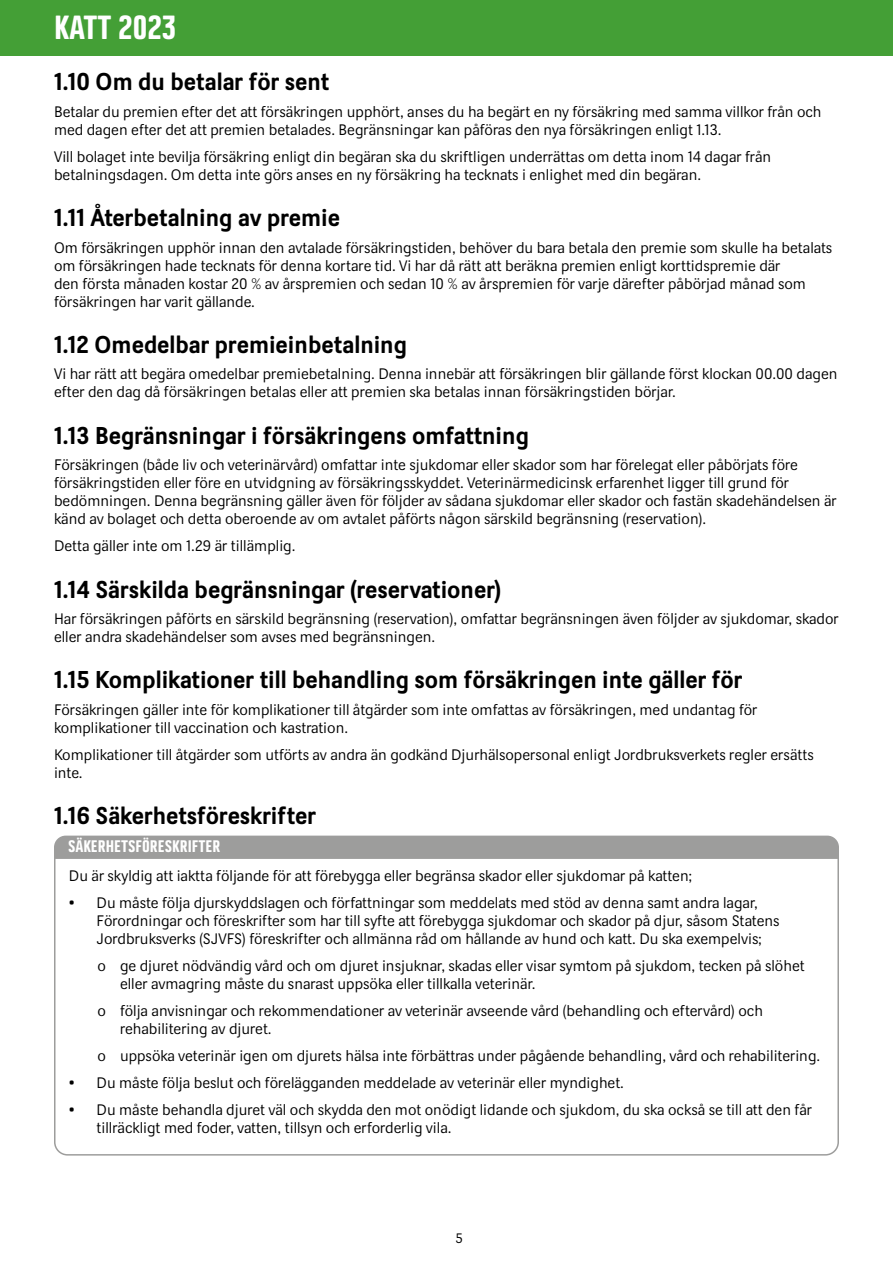
<style>
.page{position:relative;width:893px;height:1263px;background:#fff}
.page>*{position:absolute;margin:0;border:0;box-sizing:border-box;transform-origin:0 0}
.t1{font:33px "Dina Headline";color:#fff}
.Heading_2{font:700 24px "Dina";color:#000}
.t2{font:16.5px "Dina Headline";color:#fff}
.Villkor_text_2{font:15px/18px "Dina";color:#000}
.t3{font:13.5px "Dina";color:#000}
</style>
<div class="page">
<div style="left:0;top:0;width:893px;height:55px;background:#449f36"></div>
<div style="left:54px;top:836px;width:785px;height:23px;background:#9d9d9c"></div>
<h1 class="t1" style="left:54px;top:9px;width:124px">KATT 2023</h1>
<p class="Heading_2" style="left:54px;top:67px;width:277px">1.10 Om du betalar för sent</p>
<p class="Villkor_text_2" style="left:54px;top:102px;width:769px">Betalar du premien efter det att försäkringen upphört, anses du ha begärt en ny försäkring med samma villkor från och med dagen efter det att premien betalades. Begränsningar kan påföras den nya försäkringen enligt 1.13.</p>
<p class="Villkor_text_2" style="left:54px;top:147px;width:719px">Vill bolaget inte bevilja försäkring enligt din begäran ska du skriftligen underrättas om detta inom 14 dagar från betalningsdagen. Om detta inte görs anses en ny försäkring ha tecknats i enlighet med din begäran.</p>
<p class="Heading_2" style="left:54px;top:203px;width:288px">1.11 Återbetalning av premie</p>
<p class="Villkor_text_2" style="left:54px;top:238px;width:780px">Om försäkringen upphör innan den avtalade försäkringstiden, behöver du bara betala den premie som skulle ha betalats om försäkringen hade tecknats för denna kortare tid. Vi har då rätt att beräkna premien enligt korttidspremie där<br>den första månaden kostar 20 % av årspremien och sedan 10 % av årspremien för varje därefter påbörjad månad som försäkringen har varit gällande.</p>
<p class="Heading_2" style="left:54px;top:330px;width:354px">1.12 Omedelbar premieinbetalning</p>
<p class="Villkor_text_2" style="left:54px;top:365px;width:785px">Vi har rätt att begära omedelbar premiebetalning. Denna innebär att försäkringen blir gällande först klockan 00.00 dagen efter den dag då försäkringen betalas eller att premien ska betalas innan försäkringstiden börjar.</p>
<p class="Heading_2" style="left:54px;top:421px;width:476px">1.13 Begränsningar i försäkringens omfattning</p>
<p class="Villkor_text_2" style="left:54px;top:456px;width:784px">Försäkringen (både liv och veterinärvård) omfattar inte sjukdomar eller skador som har förelegat eller påbörjats före försäkringstiden eller före en utvidgning av försäkringsskyddet. Veterinärmedicinsk erfarenhet ligger till grund för bedömningen. Denna begränsning gäller även för följder av sådana sjukdomar eller skador och fastän skadehändelsen är känd av bolaget och detta oberoende av om avtalet påförts någon särskild begränsning (reservation).</p>
<p class="Villkor_text_2" style="left:54px;top:537px;width:243px">Detta gäller inte om 1.29 är tillämplig.</p>
<p class="Heading_2" style="left:54px;top:575px;width:449px">1.14 Särskilda begränsningar (reservationer)</p>
<p class="Villkor_text_2" style="left:54px;top:610px;width:786px">Har försäkringen påförts en särskild begränsning (reservation), omfattar begränsningen även följder av sjukdomar, skador eller andra skadehändelser som avses med begränsningen.</p>
<p class="Heading_2" style="left:54px;top:665px;width:690px">1.15 Komplikationer till behandling som försäkringen inte gäller för</p>
<p class="Villkor_text_2" style="left:54px;top:701px;width:705px">Försäkringen gäller inte för komplikationer till åtgärder som inte omfattas av försäkringen, med undantag för komplikationer till vaccination och kastration.</p>
<p class="Villkor_text_2" style="left:54px;top:746px;width:761px">Komplikationer till åtgärder som utförts av andra än godkänd Djurhälsopersonal enligt Jordbruksverkets regler ersätts inte.</p>
<p class="Heading_2" style="left:54px;top:801px;width:263px">1.16 Säkerhetsföreskrifter</p>
<p class="t2" style="left:68px;top:837px;width:154px">SÄKERHETSFÖRESKRIFTER</p>
<p class="Villkor_text_2" style="left:69px;top:866px;width:625px">Du är skyldig att iaktta följande för att förebygga eller begränsa skador eller sjukdomar på katten;</p>
<p class="Villkor_text_2" style="left:97px;top:893px;width:685px;text-indent:-28px">• Du måste följa djurskyddslagen och författningar som meddelats med stöd av denna samt andra lagar,<br>Förordningar och föreskrifter som har till syfte att förebygga sjukdomar och skador på djur, såsom Statens<br>Jordbruksverks (SJVFS) föreskrifter och allmänna råd om hållande av hund och katt. Du ska exempelvis;</p>
<p class="Villkor_text_2" style="left:120px;top:956px;width:686px;text-indent:-22px">o ge djuret nödvändig vård och om djuret insjuknar, skadas eller visar symtom på sjukdom, tecken på slöhet eller avmagring måste du snarast uppsöka eller tillkalla veterinär.</p>
<p class="Villkor_text_2" style="left:120px;top:1001px;width:644px;text-indent:-22px">o följa anvisningar och rekommendationer av veterinär avseende vård (behandling och eftervård) och rehabilitering av djuret.</p>
<p class="Villkor_text_2" style="left:98px;top:1046px;width:724px">o uppsöka veterinär igen om djurets hälsa inte förbättras under pågående behandling, vård och rehabilitering.</p>
<p class="Villkor_text_2" style="left:69px;top:1073px;width:557px">• Du måste följa beslut och förelägganden meddelade av veterinär eller myndighet.</p>
<p class="Villkor_text_2" style="left:97px;top:1100px;width:717px;text-indent:-28px">• Du måste behandla djuret väl och skydda den mot onödigt lidande och sjukdom, du ska också se till att den får tillräckligt med foder, vatten, tillsyn och erforderlig vila.</p>
<p class="t3" style="left:456px;top:1230px;width:9px">5</p>
</div>
